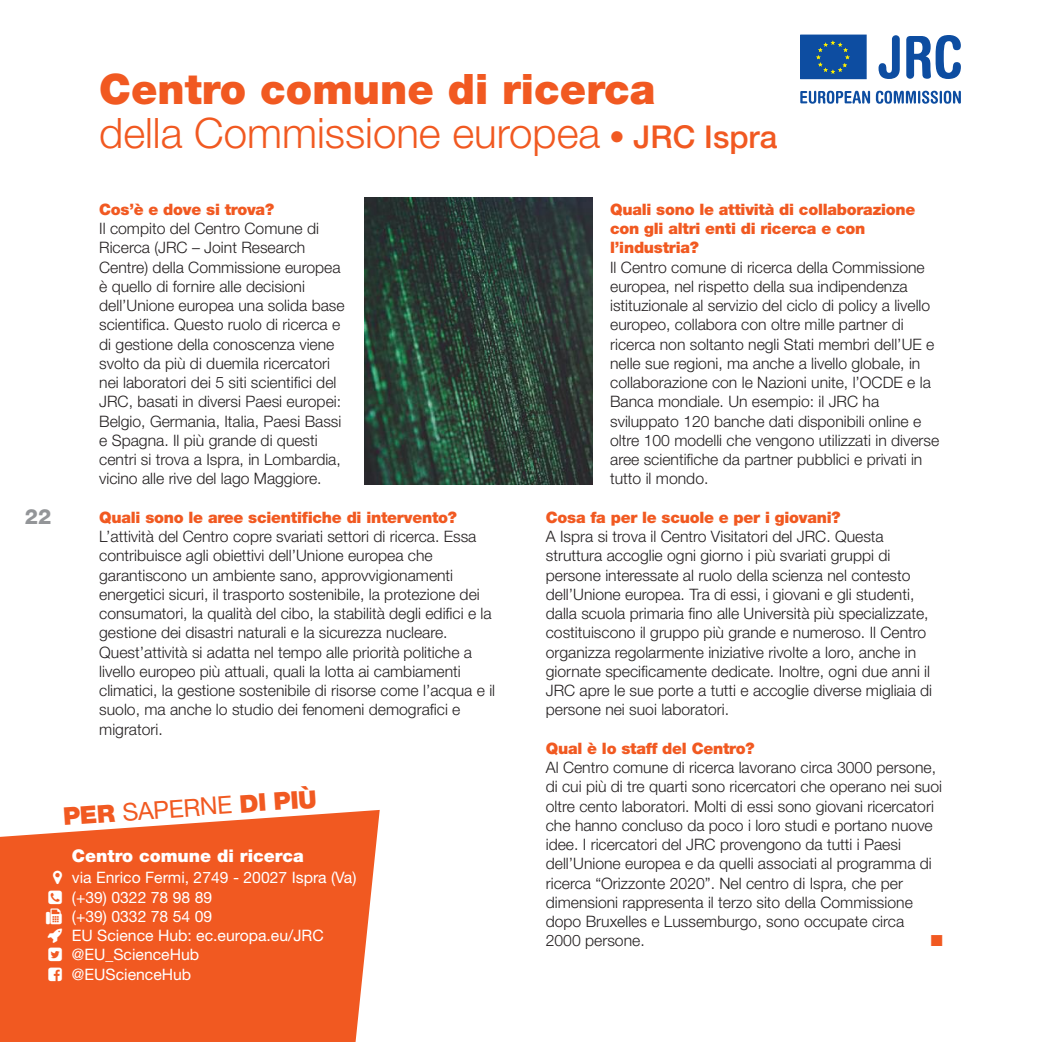
<style>
.page{position:relative;width:1042px;height:1042px;background:#fff}
.page>*{position:absolute;margin:0;border:0;box-sizing:border-box;transform-origin:0 0}
.t1{font:300 42px/43.8px "Helvetica Neue LT Com";color:#f15921}
.t2{font:900 24.5px "Helvetica Neue LT Com";color:#f15921}
.t3{font:800 21px "Helvetica Neue LT Com";color:#939598}
.t4{font:900 17.5px "Helvetica Neue LT Com";color:#fff}
.t5{font:300 15.75px/19.2px "Helvetica Neue LT Com";color:#231f20}
.t6{font:900 15.75px/19.2px "Helvetica Neue LT Com";letter-spacing:-.015em;color:#f15921}
.t7{font:15.75px/19.2px "Helvetica Neue LT Com";color:#fff}
.t8{font:15.75px "Zapf Dingbats";color:#f15921}
.s1{font-weight:900}
.s2{font-weight:500;font-size:31.5px}
.s3{font-weight:400}
</style>
<div class="page">
<svg style="left:0;top:810px;width:380px;height:232px;background:#f26835"></svg>
<img style="left:364px;top:197px;width:229px;height:287px">
<div style="left:801px;top:35px;width:65px;height:44px;background:#0d4da1"></div>
<div style="left:800px;top:35px;width:66px;height:44px;border:1px solid #0d4da1"></div>
<svg style="left:816px;top:41px;width:34px;height:33px"></svg>
<svg style="left:878px;top:35px;width:22px;height:44px"></svg>
<svg style="left:906px;top:35px;width:55px;height:44px"></svg>
<svg style="left:800px;top:91px;width:70px;height:13px"></svg>
<svg style="left:876px;top:91px;width:85px;height:13px"></svg>
<svg style="left:53px;top:871px;width:9px;height:13px"></svg>
<svg style="left:46px;top:890px;width:16px;height:71px"></svg>
<svg style="left:49px;top:967px;width:13px;height:13px"></svg>
<h1 class="t1" style="left:99px;top:67px;width:679px"><span class="s1">Centro comune di ricerca<br></span>della Commissione europea <span class="s2">• JRC Ispra</span></h1>
<h3 class="t3" style="left:25px;top:504px;width:28px">22</h3>
<p class="t6" style="left:99px;top:199px;width:176px">Cos’è e dove si trova?</p>
<p class="t5" style="left:99px;top:218px;width:247px">Il compito del Centro Comune di Ricerca (JRC – Joint Research Centre) della Commissione europea è quello di fornire alle decisioni dell’Unione europea una solida base scientifica. Questo ruolo di ricerca e di gestione della conoscenza viene svolto da più di duemila ricercatori nei laboratori dei 5 siti scientifici del JRC, basati in diversi Paesi europei:<br>Belgio, Germania, Italia, Paesi Bassi e Spagna. Il più grande di questi centri si trova a Ispra, in Lombardia, vicino alle rive del lago Maggiore.</p>
<p class="t6" style="left:99px;top:507px;width:359px">Quali sono le aree scientifiche di intervento?</p>
<p class="t5" style="left:99px;top:526px;width:397px">L’attività del Centro copre svariati settori di ricerca. Essa contribuisce agli obiettivi dell’Unione europea che garantiscono un ambiente sano, approvvigionamenti energetici sicuri, il trasporto sostenibile, la protezione dei consumatori, la qualità del cibo, la stabilità degli edifici e la gestione dei disastri naturali e la sicurezza nucleare.<br>Quest’attività si adatta nel tempo alle priorità politiche a livello europeo più attuali, quali la lotta ai cambiamenti climatici, la gestione sostenibile di risorse come l’acqua e il suolo, ma anche lo studio dei fenomeni demografici e migratori.</p>
<h2 class="t2" style="left:62px;top:801px;width:256px;rotate:-4deg">PER <span class="s3">Saperne</span> DI PIÙ</h2>
<p class="t4" style="left:72px;top:845px;width:233px">Centro comune di ricerca</p>
<p class="t7" style="left:72px;top:868px;width:286px">via enrico Fermi, 2749 - 20027 Ispra (Va) (+39) 0322 78 98 89<br>(+39) 0332 78 54 09<br>eU Science Hub: ec.europa.eu/JrC @eU_ScienceHub<br>@eUScienceHub</p>
<p class="t6" style="left:610px;top:199px;width:307px">Quali sono le attività di collaborazione con gli altri enti di ricerca e con l’industria?</p>
<p class="t5" style="left:610px;top:257px;width:331px">Il Centro comune di ricerca della Commissione europea, nel rispetto della sua indipendenza istituzionale al servizio del ciclo di policy a livello europeo, collabora con oltre mille partner di ricerca non soltanto negli Stati membri dell’UE e nelle sue regioni, ma anche a livello globale, in collaborazione con le Nazioni unite, l’OCDE e la Banca mondiale. Un esempio: il JRC ha sviluppato 120 banche dati disponibili online e oltre 100 modelli che vengono utilizzati in diverse aree scientifiche da partner pubblici e privati in tutto il mondo.</p>
<p class="t6" style="left:546px;top:507px;width:296px">Cosa fa per le scuole e per i giovani?</p>
<p class="t5" style="left:546px;top:526px;width:388px">A Ispra si trova il Centro Visitatori del JRC. Questa struttura accoglie ogni giorno i più svariati gruppi di persone interessate al ruolo della scienza nel contesto dell’Unione europea. Tra di essi, i giovani e gli studenti, dalla scuola primaria fino alle Università più specializzate, costituiscono il gruppo più grande e numeroso. Il Centro organizza regolarmente iniziative rivolte a loro, anche in giornate specificamente dedicate. Inoltre, ogni due anni il JRC apre le sue porte a tutti e accoglie diverse migliaia di persone nei suoi laboratori.</p>
<p class="t6" style="left:546px;top:738px;width:210px">Qual è lo staff del Centro?</p>
<p class="t5" style="left:546px;top:757px;width:398px">Al Centro comune di ricerca lavorano circa 3000 persone, di cui più di tre quarti sono ricercatori che operano nei suoi oltre cento laboratori. Molti di essi sono giovani ricercatori che hanno concluso da poco i loro studi e portano nuove idee. I ricercatori del JRC provengono da tutti i Paesi dell’Unione europea e da quelli associati al programma di ricerca “Orizzonte 2020”. Nel centro di Ispra, che per dimensioni rappresenta il terzo sito della Commissione dopo Bruxelles e Lussemburgo, sono occupate circa 2000 persone.</p>
<p class="t8" style="left:931px;top:932px;width:13px">■</p>
</div>
